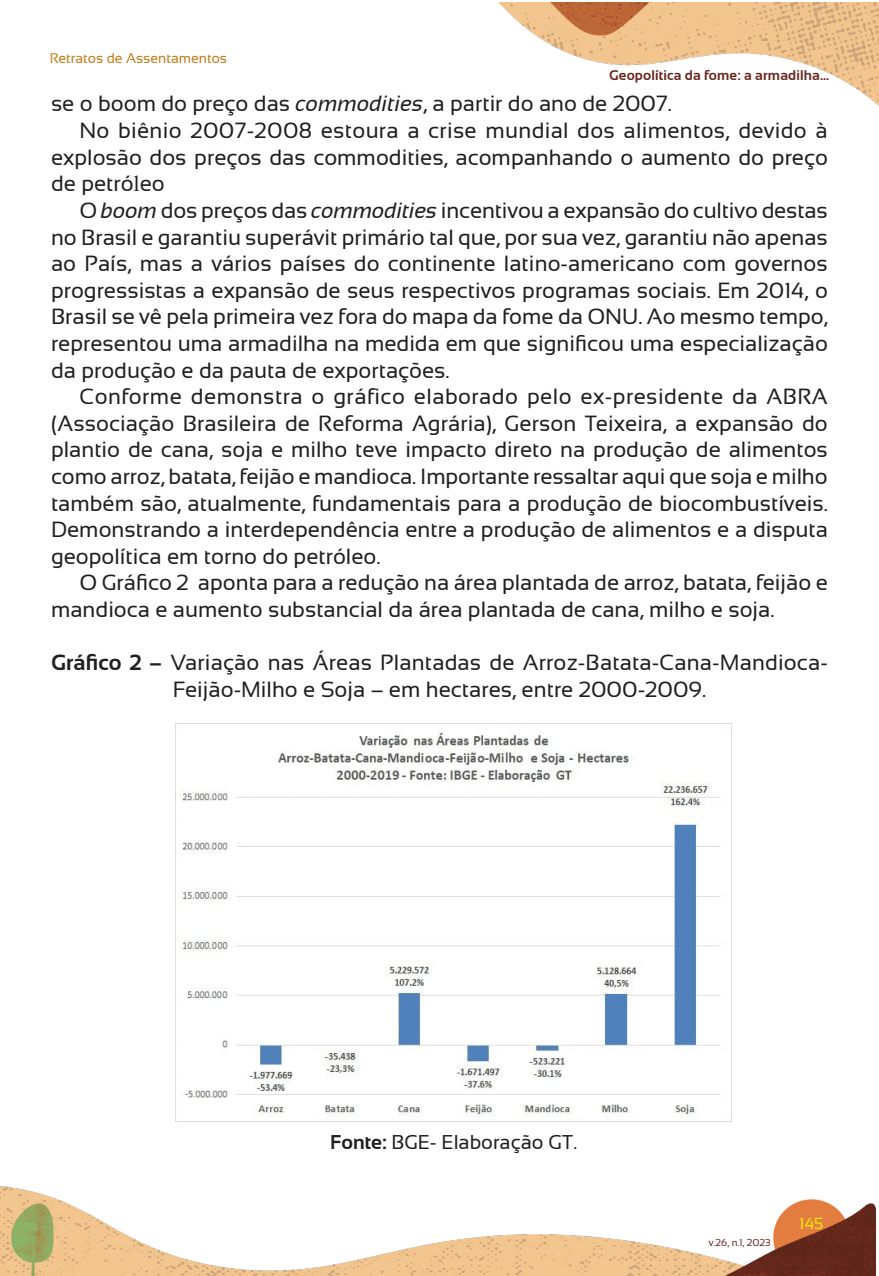
<style>
.page{position:relative;width:879px;height:1276px;background:#fff}
.page>*{position:absolute;margin:0;border:0;box-sizing:border-box;transform-origin:0 0}
.t1{font:22px/26.6px "Sansation";color:#231f20;text-align:center}
.t2{font:22px "Sansation";letter-spacing:.02em;color:#231f20}
.t3{font:20px "Sansation";color:#231f20}
.t4{font:16px "Sansation";color:#f4eb0a}
.t5{font:700 14px "Sansation";letter-spacing:.01em;color:#6a2820}
.t6{font:14px "Sansation";color:#c57b18}
.t7{font:10px "Sansation";color:#6a2820}
.s1{font-style:italic}
.s2{font-family:"Times New Roman"}
.s3{font-weight:700}
</style>
<div class="page">
<img style="left:499px;top:3px;width:380px;height:103px">
<img style="left:0;top:1186px;width:876px;height:90px">
<img style="left:175px;top:723px;width:557px;height:398px">
<p class="t6" style="left:50px;top:51px;width:179px">Retratos de Assentamentos</p>
<p class="t5" style="left:609px;top:67px;width:221px">Geopolítica da fome: a armadilha...</p>
<p class="t1" style="left:51px;top:91px;width:622px">se o boom do preço das <span class="s1">commodities</span>, a partir do ano de 2007.</p>
<p class="t1" style="left:79px;top:117px;width:750px">No biênio 2007-2008 estoura a crise mundial dos alimentos, devido à</p>
<p class="t1" style="left:51px;top:144px;width:778px">explosão dos preços das commodities, acompanhando o aumento do preço</p>
<p class="t1" style="left:51px;top:170px;width:115px">de petró<span class="s2">l</span>eo</p>
<p class="t1" style="left:79px;top:197px;width:750px">O <span class="s1">boom</span> dos preços das <span class="s1">commodities</span> incentivou a expansão do cultivo destas</p>
<p class="t1" style="left:51px;top:224px;width:778px">no Brasil e garantiu superávit primário tal que, por sua vez, garantiu não apenas</p>
<p class="t1" style="left:51px;top:250px;width:778px">ao País, mas a vários países do continente latino-americano com governos</p>
<p class="t1" style="left:51px;top:277px;width:778px">progressistas a expansão de seus respectivos programas sociais. Em 2014, o</p>
<p class="t1" style="left:51px;top:303px;width:778px">Brasil se vê pela primeira vez fora do mapa da fome da ONU. Ao mesmo tempo,</p>
<p class="t1" style="left:51px;top:330px;width:778px">representou uma armadilha na medida em que significou uma especialização</p>
<p class="t1" style="left:51px;top:357px;width:400px">da produção e da pauta de exportações.</p>
<p class="t2" style="left:79px;top:384px;width:750px">Conforme demonstra o gráfico elaborado pelo ex-presidente da ABRA</p>
<p class="t1" style="left:51px;top:410px;width:778px">(Associação Brasileira de Reforma Agrária), Gerson Teixeira, a expansão do</p>
<p class="t1" style="left:51px;top:436px;width:778px">plantio de cana, soja e milho teve impacto direto na produção de alimentos</p>
<p class="t1" style="left:51px;top:463px;width:778px">como arroz, batata, feijão e mandioca. Importante ressaltar aqui que soja e milho</p>
<p class="t1" style="left:51px;top:490px;width:778px">também são, atualmente, fundamentais para a produção de biocombustíveis.</p>
<p class="t1" style="left:51px;top:516px;width:778px">Demonstrando a interdependência entre a produção de alimentos e a disputa</p>
<p class="t1" style="left:51px;top:543px;width:331px">geopolítica em torno do petróleo.</p>
<p class="t1" style="left:79px;top:569px;width:750px">O Gráfico 2 aponta para a redução na área plantada de arroz, batata, feijão e</p>
<p class="t1" style="left:51px;top:596px;width:725px">mandioca e aumento substancial da área plantada de cana, milho e soja.</p>
<p class="t1" style="left:51px;top:649px;width:778px"><span class="s3">Gráfico 2 –</span> Variação nas Áreas Plantadas de Arroz-Batata-Cana-Mandioca-<br>Feijão-Milho e Soja – em hectares, entre 2000-2009.</p>
<p class="t3" style="left:330px;top:1131px;width:249px"><span class="s3">Fonte:</span> BGE- Elaboração GT.</p>
<p class="t7" style="left:709px;top:1236px;width:63px">v.26, n.1, 2023</p>
<p class="t4" style="left:799px;top:1214px;width:25px">145</p>
</div>
